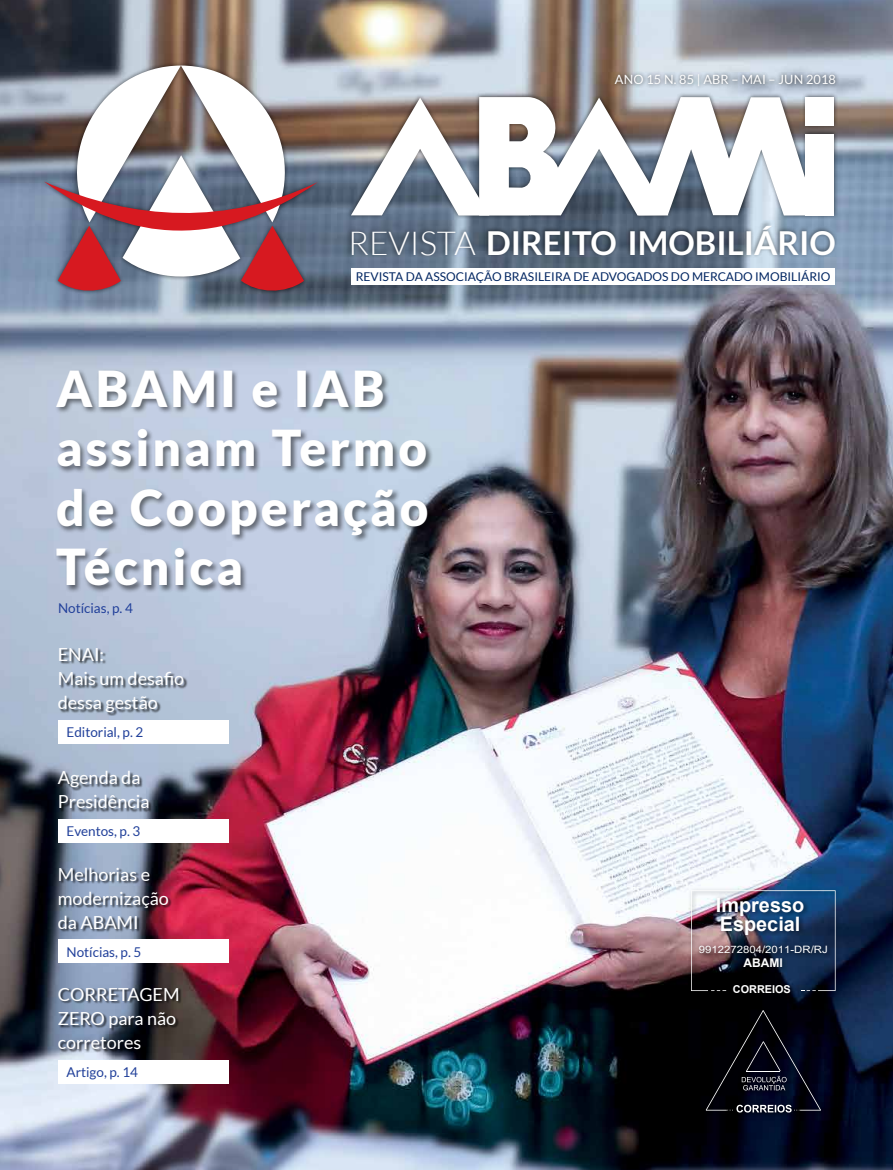
<style>
.page{position:relative;width:893px;height:1170px;background:#fff}
.page>*{position:absolute;margin:0;border:0;box-sizing:border-box;transform-origin:0 0}
.t1{font:900 49.5px/59.4px "Lato";letter-spacing:.06em;color:#fff}
.t2{font:700 33px "Lato";color:#fff}
.t3{font:700 19.95px/18.3px "Arial";color:#fff}
.t4{font:18px/24px "Lato";color:#fff}
.t5{font:13.5px "Lato";color:#21409a}
.t6{font:12.75px "Lato";letter-spacing:.01em;color:#fff}
.t7{font:12.15px "Lato";color:#002561}
.t8{font:700 12px "Arial";color:#fff}
.t9{font:700 10.8px "Arial";color:#fff}
.t10{font:10.2px "Arial";color:#fff;scale:1.12 1}
.s1{font-weight:300}
</style>
<div class="page">
<img style="left:0;top:0;width:893px;height:1169px">
<div style="left:346px;top:219px;width:492px;height:39px;background:#000;opacity:.5"></div>
<div style="left:611px;top:70px;width:229px;height:21px;background:#000;opacity:.75"></div>
<div style="left:351px;top:268px;width:484px;height:16px;background:#fff"></div>
<div style="left:346px;top:92px;width:492px;height:127px;background:#000;opacity:.6"></div>
<svg style="left:351px;top:97px;width:466px;height:118px"></svg>
<div style="left:805px;top:97px;width:29px;height:29px;background:#fff"></div>
<div style="left:805px;top:134px;width:29px;height:81px;background:#fff"></div>
<div style="left:702px;top:1006px;width:123px;height:111px;background:#000;opacity:.96"></div>
<svg style="left:706px;top:1010px;width:115px;height:102px;background:#0e0f19"></svg>
<div style="left:688px;top:887px;width:154px;height:111px;background:#000;opacity:.5"></div>
<img style="left:691px;top:890px;width:145px;height:101px">
<div style="left:41px;top:61px;width:281px;height:234px;background:#000;opacity:.6"></div>
<svg style="left:44px;top:66px;width:274px;height:228px"></svg>
<div style="left:58px;top:819px;width:170px;height:23px;background:#fff"></div>
<div style="left:58px;top:771px;width:94px;height:41px;background:#000;opacity:.75"></div>
<div style="left:58px;top:939px;width:170px;height:24px;background:#fff"></div>
<div style="left:59px;top:868px;width:113px;height:64px;background:#000;opacity:.75"></div>
<div style="left:55px;top:369px;width:380px;height:224px;background:#000;opacity:.5"></div>
<div style="left:58px;top:1059px;width:170px;height:24px;background:#fff"></div>
<div style="left:59px;top:988px;width:123px;height:64px;background:#000;opacity:.75"></div>
<div style="left:58px;top:719px;width:170px;height:24px;background:#fff"></div>
<div style="left:59px;top:648px;width:129px;height:67px;background:#000;opacity:.75"></div>
<p class="t6" style="left:615px;top:72px;width:222px">ANO 15 N. 85 | ABR – MAI – JUN 2018</p>
<h2 class="t2" style="left:348px;top:224px;width:489px"><span class="s1">REVISTA</span> DIREITO IMOBILIÁRIO</h2>
<p class="t7" style="left:356px;top:270px;width:476px">REVISTA DA ASSOCIAÇÃO BRASILEIRA DE ADVOGADOS DO MERCADO IMOBILIÁRIO</p>
<h1 class="t1" style="left:56px;top:358px;width:374px">ABAMI e IAB assinam Termo de Cooperação<br>Técnica</h1>
<p class="t5" style="left:58px;top:600px;width:76px">Notícias, p. 4</p>
<p class="t4" style="left:58px;top:642px;width:128px">ENAI:<br>Mais um desafio dessa gestão</p>
<p class="t5" style="left:67px;top:724px;width:78px">Editorial, p. 2</p>
<p class="t4" style="left:58px;top:765px;width:93px">Agenda da<br>Presidência</p>
<p class="t5" style="left:67px;top:823px;width:75px">Eventos, p. 3</p>
<p class="t4" style="left:58px;top:862px;width:113px">Melhorias e modernização da ABAMI</p>
<p class="t5" style="left:67px;top:944px;width:76px">Notícias, p. 5</p>
<p class="t4" style="left:58px;top:982px;width:123px">CORRETAGEM<br>ZERO para não corretores</p>
<p class="t5" style="left:67px;top:1064px;width:73px">Artigo, p. 14</p>
<p class="t3" style="left:716px;top:896px;width:90px">Impresso<br>Especial</p>
<p class="t10" style="left:699px;top:942px;width:117px">9912272804/2011-DR/RJ</p>
<p class="t8" style="left:744px;top:953px;width:41px">ABAMI</p>
<p class="t9" style="left:733px;top:981px;width:59px">CORREIOS</p>
</div>
